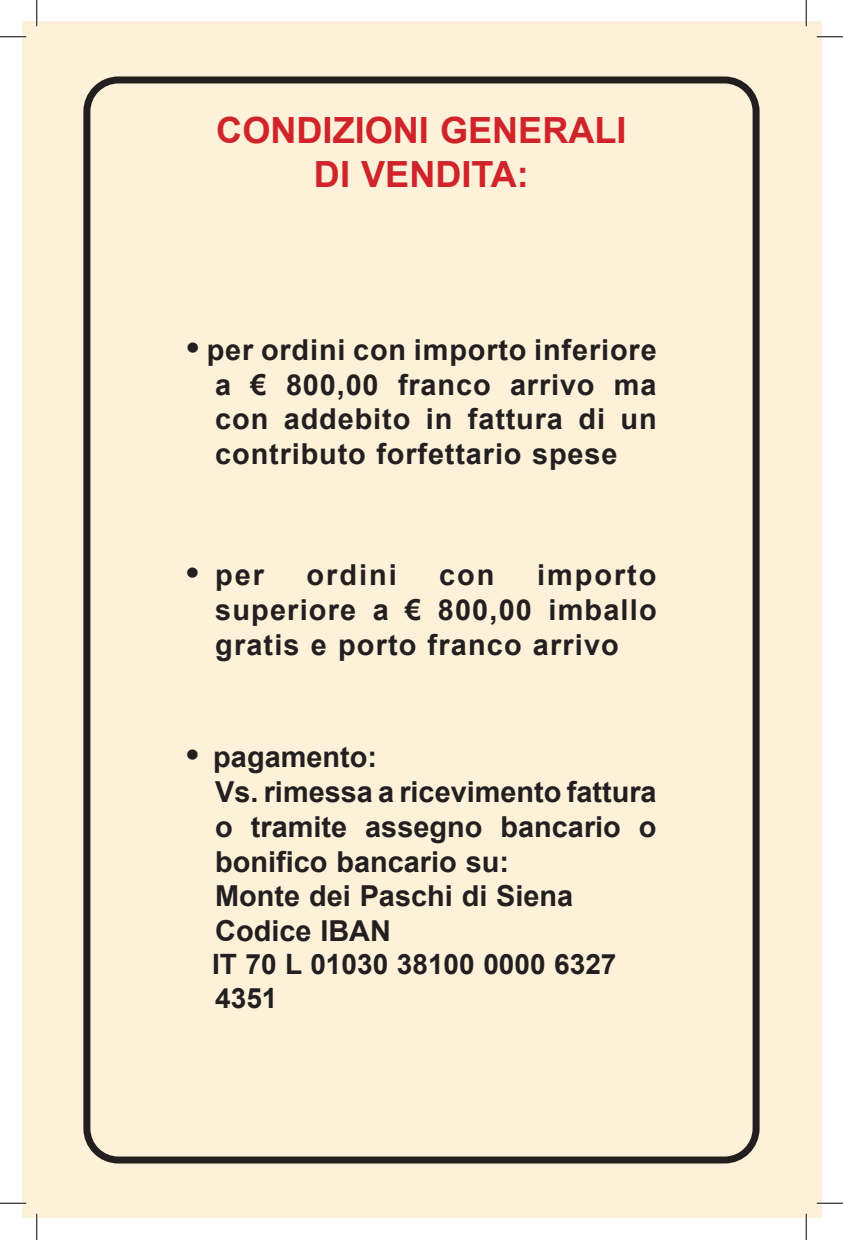
<style>
.page{position:relative;width:843px;height:1240px;background:#fff}
.page>*{position:absolute;margin:0;border:0;box-sizing:border-box;transform-origin:0 0}
.t1{font:700 36.05px/43.4px "Arial";color:#d1232a;text-align:center}
.t2{font:700 28.88px/34.6px "Arial";letter-spacing:.015em;color:#231f20;text-align:justify}
.t3{font:700 28px/33.6px "Arial";color:#231f20}
.s1{font-size:36.05px}
</style>
<div class="page">
<div style="left:22px;top:22px;width:799px;height:1195px;background:#fef1d9"></div>
<div style="left:83px;top:76px;width:676px;height:1087px;border:7px solid #231f20;border-radius:32px"></div>
<hr style="left:0;top:36px;width:26px;height:2px;background:#fff">
<hr style="left:816px;top:36px;width:26px;height:2px;background:#fff">
<hr style="left:0;top:1201px;width:26px;height:3px;background:#fff">
<hr style="left:816px;top:1201px;width:26px;height:3px;background:#fff">
<hr style="left:36px;top:0;width:2px;height:26px;background:#fff">
<hr style="left:36px;top:1213px;width:2px;height:26px;background:#fff">
<hr style="left:805px;top:0;width:2px;height:26px;background:#fff">
<hr style="left:805px;top:1213px;width:2px;height:26px;background:#fff">
<svg style="left:0;top:36px;width:26px;height:1px"></svg>
<svg style="left:816px;top:36px;width:26px;height:1px"></svg>
<svg style="left:0;top:1202px;width:26px;height:1px"></svg>
<svg style="left:816px;top:1202px;width:26px;height:1px"></svg>
<svg style="left:36px;top:0;width:1px;height:26px"></svg>
<svg style="left:36px;top:1213px;width:1px;height:26px"></svg>
<svg style="left:805px;top:0;width:1px;height:26px"></svg>
<svg style="left:805px;top:1213px;width:1px;height:26px"></svg>
<p class="t1" style="left:216px;top:110px;width:412px">CONDIZIONI GENERALI<br>DI VENDITA:</p>
<p class="t2" style="left:215px;top:333px;width:443px;text-indent:-29px"><span class="s1">•</span> per ordini con importo inferiore a € 800,00 franco arrivo ma con addebito in fattura di un contributo forfettario spese</p>
<p class="t2" style="left:186px;top:559px;width:79px"><span class="s1">•</span> per</p>
<p class="t2" style="left:306px;top:559px;width:92px">ordini</p>
<p class="t2" style="left:439px;top:559px;width:57px">con</p>
<p class="t2" style="left:215px;top:559px;width:443px;text-indent:322px">importo superiore a € 800,00 imballo gratis e porto franco arrivo</p>
<p class="t2" style="left:215px;top:741px;width:443px;text-align:left;text-indent:-29px"><span class="s1">•</span> pagamento:<br>Vs. rimessa a ricevimento fattura o tramite assegno bancario o bonifico bancario su:<br>Monte dei Paschi di Siena<br>Codice IBAN</p>
<p class="t3" style="left:212px;top:948px;width:406px">IT 70 L 01030 38100 0000 6327<br>4351</p>
</div>
